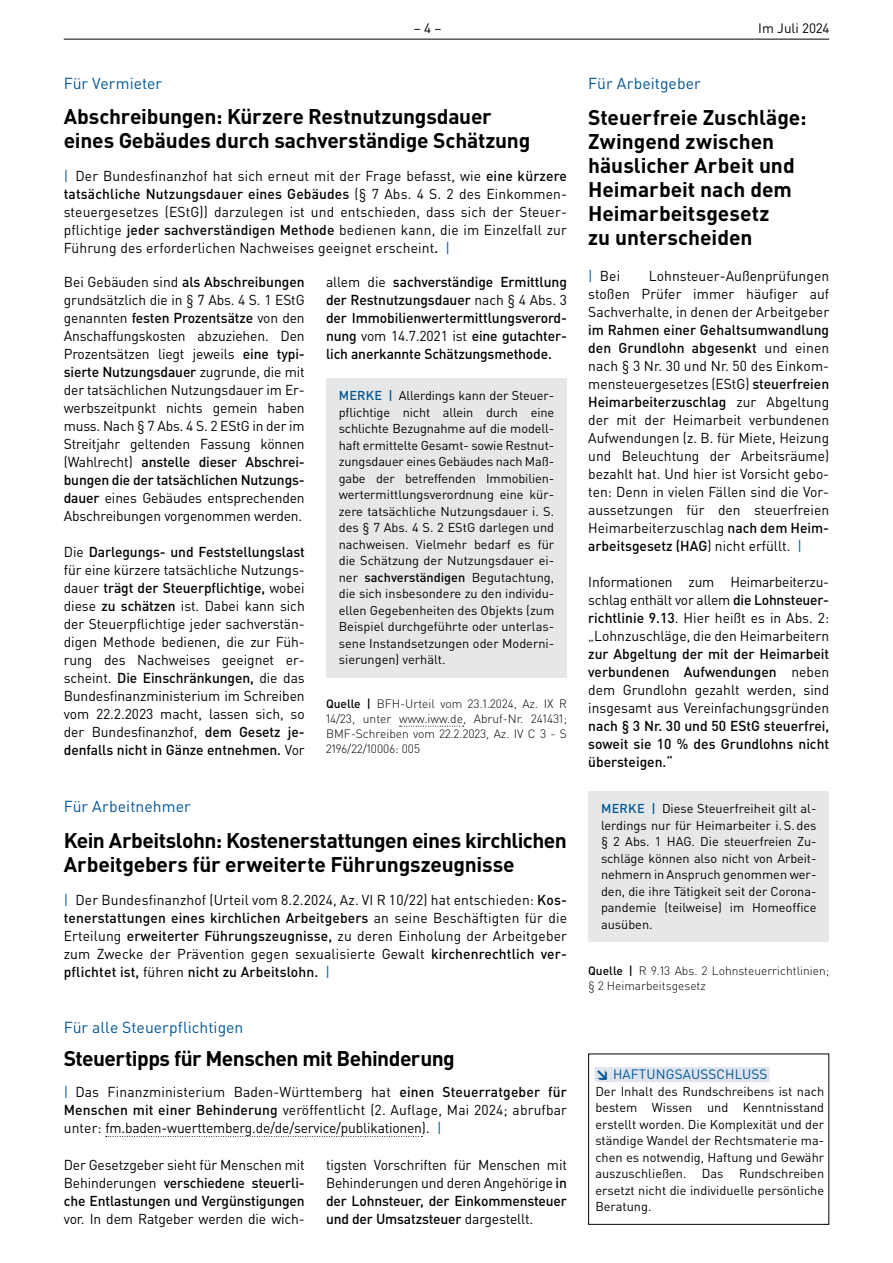
<style>
.page{position:relative;width:893px;height:1263px;background:#fff}
.page>*{position:absolute;margin:0;border:0;box-sizing:border-box;transform-origin:0 0}
.t1{font:700 21px/24px "DIN Pro";letter-spacing:-.01em;color:#000001}
.t2{font:700 21px "DIN Pro";letter-spacing:-.03em;color:#000001}
.t3{font:15.75px "DIN Pro";color:#015695}
.t4{font:14.25px/18px "DIN Pro";color:#000001;text-align:justify}
.t5{font:500 14.25px/18px "DIN Pro";letter-spacing:-.01em;color:#000001;text-align:justify}
.t6{font:13.5px "DIN Pro";letter-spacing:.01em;color:#015695}
.t7{font:13.5px "DIN Pro";color:#000001}
.t8{font:12.75px/16.5px "DIN Pro";color:#000001;text-align:justify}
.t9{font:300 12px/15px "DIN Pro";color:#000001;text-align:justify}
.s1{color:#015695}
.s2{font-weight:500}
.s3{font-weight:400}
.s4{font-weight:500;color:#015695}
.s5{font-weight:900}
</style>
<div class="page">
<hr style="left:64px;top:39px;width:765px;height:1px;background:#000001">
<div style="left:595px;top:1067px;width:174px;height:15px;background:#e0e4ef"></div>
<div style="left:588px;top:1053px;width:241px;height:172px;border:1px solid #000001"></div>
<svg style="left:106px;top:1136px;width:316px;height:1px"></svg>
<svg style="left:400px;top:726px;width:64px;height:1px"></svg>
<div style="left:326px;top:378px;width:241px;height:299px;background:#e6e8e7"></div>
<div style="left:588px;top:791px;width:241px;height:150px;background:#e6e8e7"></div>
<p class="t7" style="left:414px;top:19px;width:29px">– 4 –</p>
<p class="t7" style="left:758px;top:19px;width:73px">Im Juli 2024</p>
<p class="t3" style="left:64px;top:73px;width:100px">Für Vermieter</p>
<h1 class="t1" style="left:64px;top:103px;width:468px">Abschreibungen: Kürzere Restnutzungsdauer eines Gebäudes durch sachverständige Schätzung</h1>
<p class="t4" style="left:64px;top:166px;width:505px"><span class="s1">|</span> Der Bundesfinanzhof hat sich erneut mit der Frage befasst, wie <span class="s2">eine kürzere tatsächliche Nutzungsdauer eines Gebäudes</span> (§ 7 Abs. 4 S. 2 des Einkommen&shy;steuergesetzes (EStG)) darzulegen ist und entschieden, dass sich der Steuer&shy;pflichtige <span class="s2">jeder sachverständigen Methode</span> bedienen kann, die im Einzelfall zur Führung des erforderlichen Nachweises geeignet erscheint<span class="s2">.</span> <span class="s1">|</span></p>
<p class="t4" style="left:64px;top:272px;width:242px">Bei Gebäuden sind <span class="s2">als Abschreibungen </span>grundsätzlich die in § 7 Abs. 4 S. 1 EStG genannten <span class="s2">festen Prozentsätze</span> von den Anschaffungskosten abzuziehen. Den Prozentsätzen liegt jeweils <span class="s2">eine typi&shy;sierte Nutzungsdauer</span> zugrunde, die mit der tatsächlichen Nutzungsdauer im Er&shy;werbszeitpunkt nichts gemein haben muss. Nach § 7 Abs. 4 S. 2 EStG in der im Streitjahr geltenden Fassung können (Wahlrecht) <span class="s2">anstelle dieser Abschrei&shy;bungen die der tatsächlichen Nutzungs&shy;dauer</span> eines Gebäudes entsprechenden Abschreibungen vorgenommen werden.</p>
<p class="t4" style="left:64px;top:542px;width:242px">Die <span class="s2">Darlegungs- und Feststellungslast </span>für eine kürzere tatsächliche Nutzungs&shy;dauer <span class="s2">trägt der Steuerpflichtige,</span> wobei diese <span class="s2">zu schätzen</span> ist. Dabei kann sich der Steuerpflichtige jeder sachverstän&shy;digen Methode bedienen, die zur Füh&shy;rung des Nachweises geeignet er&shy;scheint. <span class="s2">Die Einschränkungen,</span> die das Bundesfinanzministerium im Schreiben vom 22.2.2023 macht, lassen sich, so der Bundesfinanzhof, <span class="s2">dem Gesetz je&shy;denfalls nicht in Gänze entnehmen.</span> Vor</p>
<p class="t5" style="left:326px;top:272px;width:242px"><span class="s3">allem die</span> sachverständige Ermittlung der Restnutzungsdauer <span class="s3">nach § 4 Abs. 3 </span>der Immobilienwertermittlungsverord&shy;nung <span class="s3">vom 14.7.2021 ist</span> eine gutachter&shy;lich anerkannte Schätzungsmethode.</p>
<p class="t8" style="left:339px;top:387px;width:217px"><span class="s4">MERKE |</span> Allerdings kann der Steuer&shy;pflichtige nicht allein durch eine schlichte Bezugnahme auf die modell&shy;haft ermittelte Gesamt- sowie Restnut&shy;zungsdauer eines Gebäudes nach Maß&shy;gabe der betreffenden Immobilien&shy;wertermittlungsverordnung eine kür&shy;zere tatsächliche Nutzungsdauer i. S. des § 7 Abs. 4 S. 2 EStG darlegen und nachweisen. Vielmehr bedarf es für die Schätzung der Nutzungsdauer ei&shy;ner <span class="s2">sachverständigen</span> Begutachtung, die sich insbesondere zu den individu&shy;ellen Gegebenheiten des Objekts (zum Beispiel durchgeführte oder unterlas&shy;sene Instandsetzungen oder Moderni&shy;sierungen) verhält.</p>
<p class="t9" style="left:326px;top:696px;width:242px"><span class="s2">Quelle |</span> BFH-Urteil vom 23.1.2024, Az. IX R 14/23, unter www.iww.de, Abruf-Nr. 241431; BMF-Schreiben vom 22.2.2023, Az. IV C 3 - S 2196/22/10006: 005</p>
<p class="t3" style="left:64px;top:796px;width:128px">Für Arbeitnehmer</p>
<h1 class="t1" style="left:64px;top:828px;width:504px">Kein Arbeitslohn: Kostenerstattungen eines kirchlichen<br>Arbeitgebers für erweiterte Führungszeugnisse</h1>
<p class="t4" style="left:64px;top:891px;width:505px"><span class="s1">|</span> Der Bundesfinanzhof (Urteil vom 8.2.2024, Az. VI R 10/22) hat entschieden: <span class="s2">Kos&shy;tenerstattungen eines kirchlichen Arbeitgebers</span> an seine Beschäftigten für die Erteilung <span class="s2">erweiterter Führungszeugnisse,</span> zu deren Einholung der Arbeitgeber zum Zwecke der Prävention gegen sexualisierte Gewalt <span class="s2">kirchenrechtlich ver&shy;pflichtet ist,</span> führen <span class="s2">nicht zu Arbeitslohn.</span> <span class="s1">|</span></p>
<p class="t3" style="left:64px;top:1016px;width:181px">Für alle Steuerpflichtigen</p>
<h1 class="t2" style="left:64px;top:1044px;width:393px">Steuertipps für Menschen mit Behinderung</h1>
<p class="t4" style="left:64px;top:1083px;width:505px"><span class="s1">|</span> Das Finanzministerium Baden-Württemberg hat <span class="s2">einen Steuerratgeber für Menschen mit einer Behinderung</span> veröffentlicht (2. Auflage, Mai 2024; abrufbar unter: fm.baden-wuerttemberg.de/de/service/publikationen). <span class="s1">|</span></p>
<p class="t5" style="left:64px;top:1155px;width:242px"><span class="s3">Der Gesetzgeber sieht für Menschen mit Behinderungen</span> verschiedene steuerli&shy;che Entlastungen und Vergünstigungen</p>
<p class="t4" style="left:64px;top:1209px;width:242px">vor. In dem Ratgeber werden die wich-</p>
<p class="t4" style="left:326px;top:1155px;width:242px">tigsten Vorschriften für Menschen mit Behinderungen und deren Angehörige <span class="s2">in der Lohnsteuer, der Einkommensteuer und der Umsatzsteuer</span> dargestellt.</p>
<p class="t3" style="left:588px;top:73px;width:114px">Für Arbeitgeber</p>
<h1 class="t1" style="left:588px;top:105px;width:220px">Steuerfreie Zuschläge:<br>Zwingend zwischen häuslicher Arbeit und<br>Heimarbeit nach dem<br>Heimarbeitsgesetz<br>zu unterscheiden</h1>
<p class="t4" style="left:588px;top:267px;width:34px"><span class="s1">|</span> Bei</p>
<p class="t4" style="left:588px;top:267px;width:242px;text-indent:61px">Lohnsteuer-Außenprüfungen stoßen Prüfer immer häufiger auf Sachverhalte, in denen der Arbeitgeber</p>
<p class="t4" style="left:588px;top:321px;width:242px"><span class="s2">im Rahmen einer Gehaltsumwandlung den Grundlohn abgesenkt</span> und einen nach § 3 Nr. 30 und Nr. 50 des Einkom&shy;mensteuergesetzes (EStG) <span class="s2">steuerfreien Heimarbeiterzuschlag</span> zur Abgeltung der mit der Heimarbeit verbundenen Aufwendungen (z. B. für Miete, Heizung und Beleuchtung der Arbeitsräume) bezahlt hat. Und hier ist Vorsicht gebo&shy;ten: Denn in vielen Fällen sind die Vor&shy;aussetzungen für den steuerfreien Heimarbeiterzuschlag <span class="s2">nach dem Heim&shy;arbeitsgesetz (HAG</span>) nicht erfüllt. <span class="s1">|</span></p>
<p class="t4" style="left:588px;top:573px;width:242px">Informationen zum Heimarbeiterzu&shy;schlag enthält vor allem <span class="s2">die Lohnsteuer&shy;richtlinie 9.13</span>. Hier heißt es in Abs. 2: „Lohnzuschläge, die den Heimarbeitern</p>
<p class="t4" style="left:588px;top:645px;width:242px"><span class="s2">zur Abgeltung der mit der Heimarbeit verbundenen Aufwendungen</span> neben dem Grundlohn gezahlt werden, sind insgesamt aus Vereinfachungsgründen</p>
<p class="t5" style="left:588px;top:717px;width:242px">nach § 3 Nr. 30 und 50 EStG steuerfrei, soweit sie 10 % des Grundlohns nicht übersteigen.“</p>
<p class="t8" style="left:601px;top:800px;width:217px"><span class="s4">MERKE |</span> Diese Steuerfreiheit gilt al&shy;lerdings nur für Heimarbeiter i.S.des § 2 Abs. 1 HAG. Die steuerfreien Zu&shy;schläge können also nicht von Arbeit&shy;nehmern in Anspruch genommen wer&shy;den, die ihre Tätigkeit seit der Corona&shy;pandemie (teilweise) im Homeoffice ausüben.</p>
<p class="t9" style="left:588px;top:963px;width:242px"><span class="s2">Quelle |</span> R 9.13 Abs. 2 Lohnsteuerrichtlinien; § 2 Heimarbeitsgesetz</p>
<p class="t6" style="left:595px;top:1065px;width:173px"><span class="s5">↘</span> HAFTUNGSAUSSCHLUSS</p>
<p class="t8" style="left:595px;top:1082px;width:230px">Der Inhalt des Rundschreibens ist nach bestem Wissen und Kenntnisstand erstellt worden. Die Komplexität und der ständige Wandel der Rechtsmaterie ma&shy;chen es notwendig, Haftung und Gewähr auszuschließen. Das Rundschreiben ersetzt nicht die individuelle persönliche Beratung.</p>
</div>
